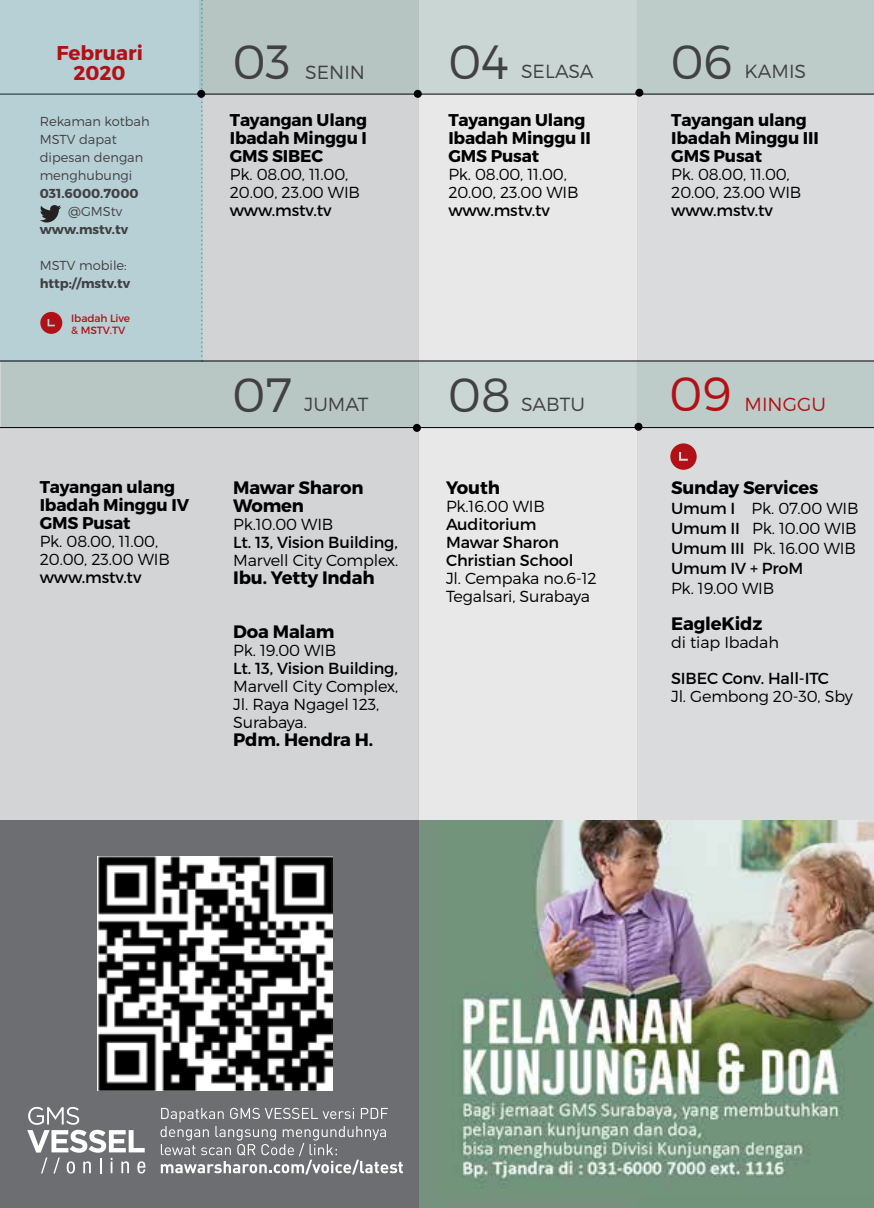
<style>
.page{position:relative;width:874px;height:1208px;background:#fff}
.page>*{position:absolute;margin:0;border:0;box-sizing:border-box;transform-origin:0 0}
.t1{font:300 48px "Montserrat";color:#414042}
.t2{font:300 48px "Montserrat";color:#b11116}
.t3{font:700 20px/20px "Montserrat";color:#b11116;text-align:center}
.t4{font:300 19px "Montserrat";color:#414042}
.t5{font:300 19px "Montserrat";color:#b11116}
.t6{font:700 18px/18px "Montserrat";letter-spacing:-.01em;color:#000}
.t7{font:700 17px/18px "Montserrat";letter-spacing:-.01em;color:#000}
.t8{font:300 16px/18px "Montserrat";letter-spacing:-.01em;color:#000}
.t9{font:16px/18px "Montserrat";letter-spacing:-.01em;color:#000}
.t10{font:300 13px/18px "Montserrat";color:#414042}
.t11{font:700 13px "Montserrat";color:#414042}
.t12{font:10.6px/11.8px "Montserrat";letter-spacing:-.01em;color:#b11116}
.s1{font-weight:400}
</style>
<div class="page">
<svg style="left:418px;top:93px;width:219px;height:1115px;background:#e0e1e0"></svg>
<div style="left:0;top:0;width:418px;height:1208px;background:#d3d4d6"></div>
<div style="left:637px;top:0;width:236px;height:836px;background:#dadbdc"></div>
<img style="left:440px;top:820px;width:433px;height:374px">
<div style="left:200px;top:0;width:673px;height:93px;background:#beccc9"></div>
<div style="left:1px;top:361px;width:872px;height:67px;background:#beccc9"></div>
<div style="left:634px;top:423px;width:8px;height:8px;background:#000;border-radius:50%"></div>
<svg style="left:412px;top:424px;width:8px;height:8px"></svg>
<hr style="left:0;top:427px;width:873px;height:1px;background:#000">
<hr style="left:0;top:94px;width:873px;height:1px;background:#000">
<div style="left:0;top:0;width:202px;height:361px;background:#b7d0d6"></div>
<div style="left:635px;top:89px;width:8px;height:8px;background:#000;border-radius:50%"></div>
<div style="left:413px;top:90px;width:8px;height:8px;background:#000;border-radius:50%"></div>
<div style="left:0;top:820px;width:418px;height:388px;background:#6d6e71"></div>
<svg style="left:40px;top:312px;width:22px;height:22px"></svg>
<svg style="left:670px;top:443px;width:26px;height:27px"></svg>
<svg style="left:201px;top:0;width:2px;height:361px"></svg>
<div style="left:197px;top:90px;width:8px;height:8px;background:#000;border-radius:50%"></div>
<hr style="left:0;top:361px;width:873px;height:1px;background:#000">
<svg style="left:40px;top:205px;width:21px;height:18px"></svg>
<img style="left:98px;top:857px;width:234px;height:233px">
<svg style="left:160px;top:1107px;width:243px;height:67px"></svg>
<svg style="left:27px;top:1107px;width:118px;height:66px"></svg>
<p class="t3" style="left:56px;top:43px;width:88px">Februari<br>2020</p>
<p class="t10" style="left:40px;top:112px;width:111px">Rekaman kotbah<br>MSTV dapat dipesan dengan menghubungi</p>
<p class="t11" style="left:40px;top:185px;width:100px">031.6000.7000</p>
<p class="t10" style="left:68px;top:202px;width:56px">@GMStv</p>
<p class="t11" style="left:40px;top:221px;width:90px">www.mstv.tv</p>
<p class="t10" style="left:40px;top:256px;width:89px">MSTV mobile:</p>
<p class="t11" style="left:40px;top:275px;width:92px">http://mstv.tv</p>
<p class="t12" style="left:71px;top:312px;width:60px">Ibadah Live &amp; MSTV.TV</p>
<p class="t7" style="left:40px;top:478px;width:151px">Tayangan ulang<br>Ibadah Minggu IV<br>GMS Pusat</p>
<p class="t8" style="left:40px;top:532px;width:132px">Pk. 08.00, 11.00,<br>20.00, 23.00 WIB</p>
<p class="t9" style="left:40px;top:568px;width:103px">www.mstv.tv</p>
<h1 class="t1" style="left:232px;top:33px;width:60px">03</h1>
<h1 class="t1" style="left:448px;top:33px;width:62px">04</h1>
<h1 class="t1" style="left:670px;top:33px;width:63px">06</h1>
<p class="t4" style="left:305px;top:60px;width:61px">SENIN</p>
<p class="t4" style="left:520px;top:60px;width:74px">SELASA</p>
<p class="t4" style="left:744px;top:60px;width:63px">KAMIS</p>
<p class="t7" style="left:230px;top:111px;width:139px;text-align:justify">Tayangan Ulang Ibadah Minggu I GMS SIBEC</p>
<p class="t8" style="left:230px;top:165px;width:132px">Pk. 08.00, 11.00,<br>20.00, 23.00 WIB</p>
<p class="t9" style="left:230px;top:201px;width:103px">www.mstv.tv</p>
<p class="t7" style="left:448px;top:111px;width:144px">Tayangan Ulang<br>Ibadah Minggu II<br>GMS Pusat</p>
<p class="t8" style="left:448px;top:165px;width:132px">Pk. 08.00, 11.00,<br>20.00, 23.00 WIB</p>
<p class="t9" style="left:448px;top:201px;width:103px">www.mstv.tv</p>
<p class="t7" style="left:671px;top:111px;width:149px">Tayangan ulang<br>Ibadah Minggu III<br>GMS Pusat</p>
<p class="t8" style="left:671px;top:165px;width:132px">Pk. 08.00, 11.00,<br>20.00, 23.00 WIB</p>
<p class="t9" style="left:671px;top:201px;width:103px">www.mstv.tv</p>
<h1 class="t1" style="left:232px;top:365px;width:61px">07</h1>
<h1 class="t1" style="left:448px;top:366px;width:64px">08</h1>
<h1 class="t2" style="left:669px;top:365px;width:63px">09</h1>
<p class="t4" style="left:304px;top:392px;width:66px">JUMAT</p>
<p class="t4" style="left:520px;top:393px;width:65px">SABTU</p>
<p class="t5" style="left:744px;top:392px;width:83px">MINGGU</p>
<p class="t6" style="left:233px;top:479px;width:132px">Mawar Sharon<br>Women</p>
<p class="t8" style="left:233px;top:515px;width:102px">Pk.10.00 WIB</p>
<p class="t9" style="left:233px;top:533px;width:166px">Lt. 13, Vision Building,</p>
<p class="t8" style="left:233px;top:551px;width:167px">Marvell City Complex.</p>
<p class="t6" style="left:233px;top:569px;width:143px">Ibu. Yetty Indah</p>
<p class="t6" style="left:233px;top:623px;width:103px">Doa Malam</p>
<p class="t8" style="left:233px;top:641px;width:104px">Pk. 19.00 WIB</p>
<p class="t9" style="left:233px;top:659px;width:166px">Lt. 13, Vision Building,</p>
<p class="t8" style="left:233px;top:677px;width:167px">Marvell City Complex,<br>Jl. Raya Ngagel 123,<br>Surabaya.</p>
<p class="t6" style="left:233px;top:731px;width:141px">Pdm. Hendra H.</p>
<p class="t6" style="left:446px;top:479px;width:55px">Youth</p>
<p class="t8" style="left:446px;top:497px;width:100px">Pk.16.00 WIB</p>
<p class="t9" style="left:446px;top:515px;width:129px">Auditorium<br>Mawar Sharon<br>Christian School</p>
<p class="t8" style="left:446px;top:569px;width:152px">Jl. Cempaka no.6-12<br>Tegalsari, Surabaya</p>
<p class="t6" style="left:670px;top:479px;width:149px">Sunday Services</p>
<p class="t8" style="left:670px;top:498px;width:189px;line-height:20px"><span class="s1">Umum I</span> Pk. 07.00 WIB<br><span class="s1">Umum II</span> Pk. 10.00 WIB<br><span class="s1">Umum III</span> Pk. 16.00 WIB<br><span class="s1">Umum IV + ProM</span></p>
<p class="t8" style="left:670px;top:579px;width:104px">Pk. 19.00 WIB</p>
<p class="t6" style="left:670px;top:615px;width:93px">EagleKidz</p>
<p class="t8" style="left:670px;top:633px;width:109px">di tiap Ibadah</p>
<p class="t9" style="left:670px;top:669px;width:159px">SIBEC Conv. Hall-ITC</p>
<p class="t8" style="left:670px;top:687px;width:183px">Jl. Gembong 20-30, Sby</p>
</div>
